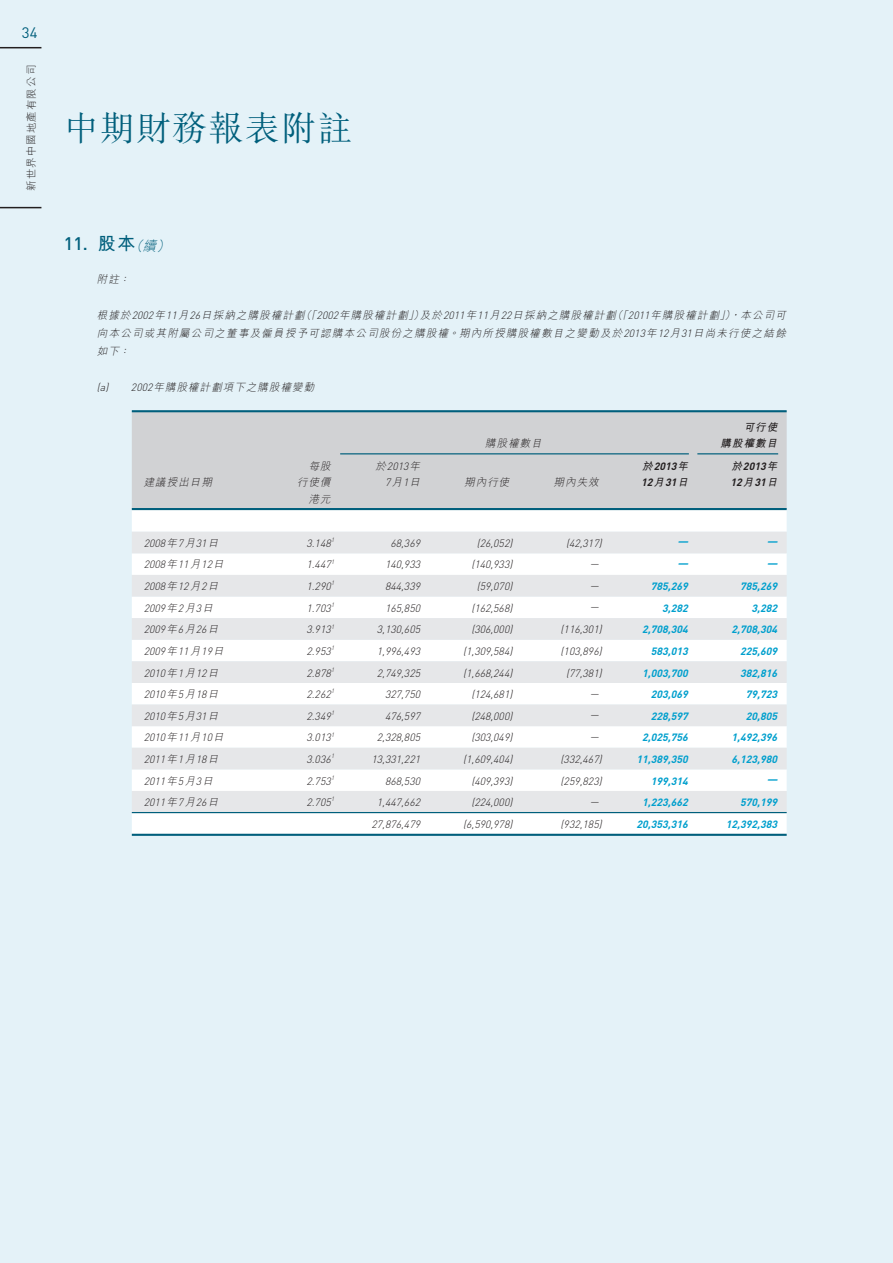
<style>
.page{position:relative;width:893px;height:1263px;background:#e4f2f8}
.page>*{position:absolute;margin:0;border:0;box-sizing:border-box;transform-origin:0 0}
.t1{font:300 34.5px "M Sung HK";letter-spacing:.05em;color:#005f7c}
.t2{font:500 18px "DIN Pro";color:#005f7c}
.t3{font:15px "DIN Pro";color:#005f7c}
.t4{font:italic 300 10.5px/16.5px "DIN Pro";color:#231f20;text-align:right}
.t5{font:italic 300 10.5px/18px "M Hei HK";color:#231f20;text-align:justify}
.t6{font:italic 700 10.5px "DIN Pro";color:#009fcd}
.t7{font:italic 700 10.5px/16.5px "DIN Pro";color:#231f20}
.t8{font:300 10.5px "M Hei HK";letter-spacing:.1em;color:#231f20}
.t9{font:italic 700 10.5px/16.5px "M Hei HK";color:#231f20;text-align:right}
.s1{font-family:"M Hei HK";font-weight:700}
.s2{font-family:"M Hei HK";font-weight:300;font-style:italic;font-size:13.5px}
.s3{font-family:"DIN Pro"}
.s4{font-family:"M Hei HK"}
</style>
<div class="page">
<hr style="left:0;top:47px;width:41px;height:1px;background:#231f20">
<hr style="left:0;top:207px;width:41px;height:1px;background:#231f20">
<div style="left:132px;top:412px;width:655px;height:96px;background:#d1d2d4"></div>
<svg style="left:132px;top:511px;width:655px;height:323px;background:#fbfdfd"></svg>
<svg style="left:132px;top:532px;width:655px;height:280px;fill:#e6e7e9"></svg>
<hr style="left:132px;top:410px;width:655px;height:2px;background:#005f7c">
<hr style="left:340px;top:453px;width:349px;height:1px;background:#005f7c">
<hr style="left:697px;top:453px;width:81px;height:1px;background:#005f7c">
<hr style="left:132px;top:508px;width:655px;height:2px;background:#005f7c">
<hr style="left:132px;top:834px;width:655px;height:2px;background:#005f7c">
<hr style="left:132px;top:812px;width:655px;height:1px;background:#005f7c">
<h3 class="t3" style="left:22px;top:27px;width:17px">34</h3>
<p class="t8" style="left:27px;top:191px;width:127px;rotate:-90deg">新世界中國地產有限公司</p>
<h1 class="t1" style="left:64px;top:115px;width:290px">中期財務報表附註</h1>
<h2 class="t2" style="left:64px;top:237px;width:110px">11. <span class="s1">股本</span><span class="s2">（續）</span></h2>
<p class="t5" style="left:97px;top:271px;width:36px">附註：</p>
<p class="t5" style="left:97px;top:307px;width:692px">根據於<span class="s3">2002</span>年<span class="s3">11</span>月<span class="s3">26</span>日採納之購股權計劃（「<span class="s3">2002</span>年購股權計劃」）及於<span class="s3">2011</span>年<span class="s3">11</span>月<span class="s3">22</span>日採納之購股權計劃（「<span class="s3">2011</span>年購股權計劃」），本公司可向本公司或其附屬公司之董事及僱員授予可認購本公司股份之購股權。期內所授購股權數目之變動及於<span class="s3">2013</span>年<span class="s3">12</span>月<span class="s3">31</span>日尚未行使之結餘如下：</p>
<p class="t5" style="left:97px;top:379px;width:221px"><span class="s3">(a) 2002</span>年購股權計劃項下之購股權變動</p>
<p class="t5" style="left:144px;top:475px;width:72px">建議授出日期</p>
<p class="t5" style="left:297px;top:459px;width:37px;line-height:16.5px;text-align:right">每股行使價</p>
<p class="t5" style="left:309px;top:491px;width:25px">港元</p>
<p class="t4" style="left:375px;top:459px;width:48px"><span class="s4">於</span>2013<span class="s4">年<br></span>7<span class="s4">月</span>1<span class="s4">日</span></p>
<p class="t5" style="left:485px;top:436px;width:60px">購股權數目</p>
<p class="t5" style="left:464px;top:475px;width:49px">期內行使</p>
<p class="t5" style="left:554px;top:475px;width:49px">期內失效</p>
<p class="t9" style="left:721px;top:420px;width:60px">可行使<br>購股權數目</p>
<p class="t7" style="left:641px;top:458px;width:51px"><span class="s4">於</span>2013<span class="s4">年<br></span>12<span class="s4">月</span>31<span class="s4">日</span></p>
<p class="t7" style="left:730px;top:458px;width:51px"><span class="s4">於</span>2013<span class="s4">年<br></span>12<span class="s4">月</span>31<span class="s4">日</span></p>
<p class="t4" style="left:144px;top:536px;width:78px">2008<span class="s4">年</span>7<span class="s4">月</span>31<span class="s4">日</span></p>
<p class="t4" style="left:306px;top:536px;width:31px">3.148<sup>1</sup></p>
<p class="t4" style="left:390px;top:536px;width:33px">68,369</p>
<p class="t4" style="left:477px;top:536px;width:39px">(26,052)</p>
<p class="t4" style="left:566px;top:536px;width:39px">(42,317)</p>
<p class="t6" style="left:678px;top:538px;width:14px">—</p>
<p class="t6" style="left:767px;top:538px;width:14px">—</p>
<p class="t4" style="left:144px;top:558px;width:83px">2008<span class="s4">年</span>11<span class="s4">月</span>12<span class="s4">日</span></p>
<p class="t4" style="left:306px;top:558px;width:31px">1.447<sup>1</sup></p>
<p class="t4" style="left:385px;top:558px;width:39px">140,933</p>
<p class="t4" style="left:471px;top:558px;width:45px">(140,933)</p>
<p class="t4" style="left:590px;top:556px;width:13px">—</p>
<p class="t6" style="left:678px;top:559px;width:14px">—</p>
<p class="t6" style="left:767px;top:559px;width:14px">—</p>
<p class="t4" style="left:144px;top:579px;width:78px">2008<span class="s4">年</span>12<span class="s4">月</span>2<span class="s4">日</span></p>
<p class="t4" style="left:306px;top:579px;width:31px">1.290<sup>1</sup></p>
<p class="t4" style="left:385px;top:579px;width:39px">844,339</p>
<p class="t4" style="left:477px;top:579px;width:39px">(59,070)</p>
<p class="t6" style="left:651px;top:582px;width:41px">785,269</p>
<p class="t6" style="left:740px;top:582px;width:41px">785,269</p>
<p class="t4" style="left:144px;top:601px;width:73px">2009<span class="s4">年</span>2<span class="s4">月</span>3<span class="s4">日</span></p>
<p class="t4" style="left:306px;top:601px;width:31px">1.703<sup>1</sup></p>
<p class="t4" style="left:385px;top:601px;width:39px">165,850</p>
<p class="t4" style="left:471px;top:601px;width:45px">(162,568)</p>
<p class="t4" style="left:590px;top:599px;width:13px">—</p>
<p class="t6" style="left:662px;top:604px;width:29px">3,282</p>
<p class="t6" style="left:752px;top:604px;width:29px">3,282</p>
<p class="t4" style="left:144px;top:622px;width:78px">2009<span class="s4">年</span>6<span class="s4">月</span>26<span class="s4">日</span></p>
<p class="t4" style="left:306px;top:622px;width:31px">3.913<sup>1</sup></p>
<p class="t4" style="left:377px;top:622px;width:47px">3,130,605</p>
<p class="t4" style="left:471px;top:622px;width:45px">(306,000)</p>
<p class="t4" style="left:561px;top:622px;width:45px">(116,301)</p>
<p class="t6" style="left:642px;top:626px;width:49px">2,708,304</p>
<p class="t6" style="left:731px;top:626px;width:49px">2,708,304</p>
<p class="t4" style="left:144px;top:644px;width:83px">2009<span class="s4">年</span>11<span class="s4">月</span>19<span class="s4">日</span></p>
<p class="t4" style="left:306px;top:644px;width:31px">2.953<sup>1</sup></p>
<p class="t4" style="left:377px;top:644px;width:47px">1,996,493</p>
<p class="t4" style="left:463px;top:644px;width:53px">(1,309,584)</p>
<p class="t4" style="left:561px;top:644px;width:45px">(103,896)</p>
<p class="t6" style="left:651px;top:647px;width:41px">583,013</p>
<p class="t6" style="left:740px;top:647px;width:41px">225,609</p>
<p class="t4" style="left:144px;top:666px;width:78px">2010<span class="s4">年</span>1<span class="s4">月</span>12<span class="s4">日</span></p>
<p class="t4" style="left:306px;top:666px;width:31px">2.878<sup>1</sup></p>
<p class="t4" style="left:377px;top:666px;width:47px">2,749,325</p>
<p class="t4" style="left:463px;top:666px;width:53px">(1,668,244)</p>
<p class="t4" style="left:566px;top:666px;width:39px">(77,381)</p>
<p class="t6" style="left:642px;top:669px;width:49px">1,003,700</p>
<p class="t6" style="left:740px;top:669px;width:41px">382,816</p>
<p class="t4" style="left:144px;top:687px;width:78px">2010<span class="s4">年</span>5<span class="s4">月</span>18<span class="s4">日</span></p>
<p class="t4" style="left:306px;top:687px;width:31px">2.262<sup>1</sup></p>
<p class="t4" style="left:385px;top:687px;width:39px">327,750</p>
<p class="t4" style="left:471px;top:687px;width:45px">(124,681)</p>
<p class="t6" style="left:651px;top:690px;width:41px">203,069</p>
<p class="t6" style="left:746px;top:690px;width:35px">79,723</p>
<p class="t4" style="left:144px;top:709px;width:78px">2010<span class="s4">年</span>5<span class="s4">月</span>31<span class="s4">日</span></p>
<p class="t4" style="left:306px;top:709px;width:31px">2.349<sup>1</sup></p>
<p class="t4" style="left:385px;top:709px;width:39px">476,597</p>
<p class="t4" style="left:471px;top:709px;width:45px">(248,000)</p>
<p class="t4" style="left:590px;top:707px;width:13px">—</p>
<p class="t6" style="left:651px;top:712px;width:41px">228,597</p>
<p class="t6" style="left:746px;top:712px;width:35px">20,805</p>
<p class="t4" style="left:144px;top:730px;width:83px">2010<span class="s4">年</span>11<span class="s4">月</span>10<span class="s4">日</span></p>
<p class="t4" style="left:306px;top:730px;width:31px">3.013<sup>1</sup></p>
<p class="t4" style="left:377px;top:730px;width:47px">2,328,805</p>
<p class="t4" style="left:471px;top:730px;width:45px">(303,049)</p>
<p class="t4" style="left:590px;top:729px;width:13px">—</p>
<p class="t6" style="left:642px;top:734px;width:49px">2,025,756</p>
<p class="t6" style="left:731px;top:734px;width:49px">1,492,396</p>
<p class="t4" style="left:144px;top:752px;width:78px">2011<span class="s4">年</span>1<span class="s4">月</span>18<span class="s4">日</span></p>
<p class="t4" style="left:306px;top:752px;width:31px">3.036<sup>1</sup></p>
<p class="t4" style="left:371px;top:752px;width:52px">13,331,221</p>
<p class="t4" style="left:463px;top:752px;width:53px">(1,609,404)</p>
<p class="t4" style="left:561px;top:752px;width:45px">(332,467)</p>
<p class="t6" style="left:636px;top:755px;width:55px">11,389,350</p>
<p class="t6" style="left:731px;top:755px;width:49px">6,123,980</p>
<p class="t4" style="left:144px;top:774px;width:73px">2011<span class="s4">年</span>5<span class="s4">月</span>3<span class="s4">日</span></p>
<p class="t4" style="left:306px;top:774px;width:31px">2.753<sup>1</sup></p>
<p class="t4" style="left:385px;top:774px;width:39px">868,530</p>
<p class="t4" style="left:471px;top:774px;width:45px">(409,393)</p>
<p class="t4" style="left:561px;top:774px;width:45px">(259,823)</p>
<p class="t6" style="left:651px;top:777px;width:41px">199,314</p>
<p class="t6" style="left:767px;top:775px;width:14px">—</p>
<p class="t4" style="left:144px;top:795px;width:78px">2011<span class="s4">年</span>7<span class="s4">月</span>26<span class="s4">日</span></p>
<p class="t4" style="left:306px;top:795px;width:31px">2.705<sup>1</sup></p>
<p class="t4" style="left:377px;top:795px;width:47px">1,447,662</p>
<p class="t4" style="left:471px;top:795px;width:45px">(224,000)</p>
<p class="t6" style="left:642px;top:799px;width:49px">1,223,662</p>
<p class="t6" style="left:740px;top:799px;width:41px">570,199</p>
<p class="t4" style="left:371px;top:818px;width:52px">27,876,479</p>
<p class="t4" style="left:463px;top:818px;width:53px">(6,590,978)</p>
<p class="t4" style="left:561px;top:818px;width:45px">(932,185)</p>
<p class="t6" style="left:636px;top:821px;width:55px">20,353,316</p>
<p class="t6" style="left:726px;top:821px;width:55px">12,392,383</p>
</div>
